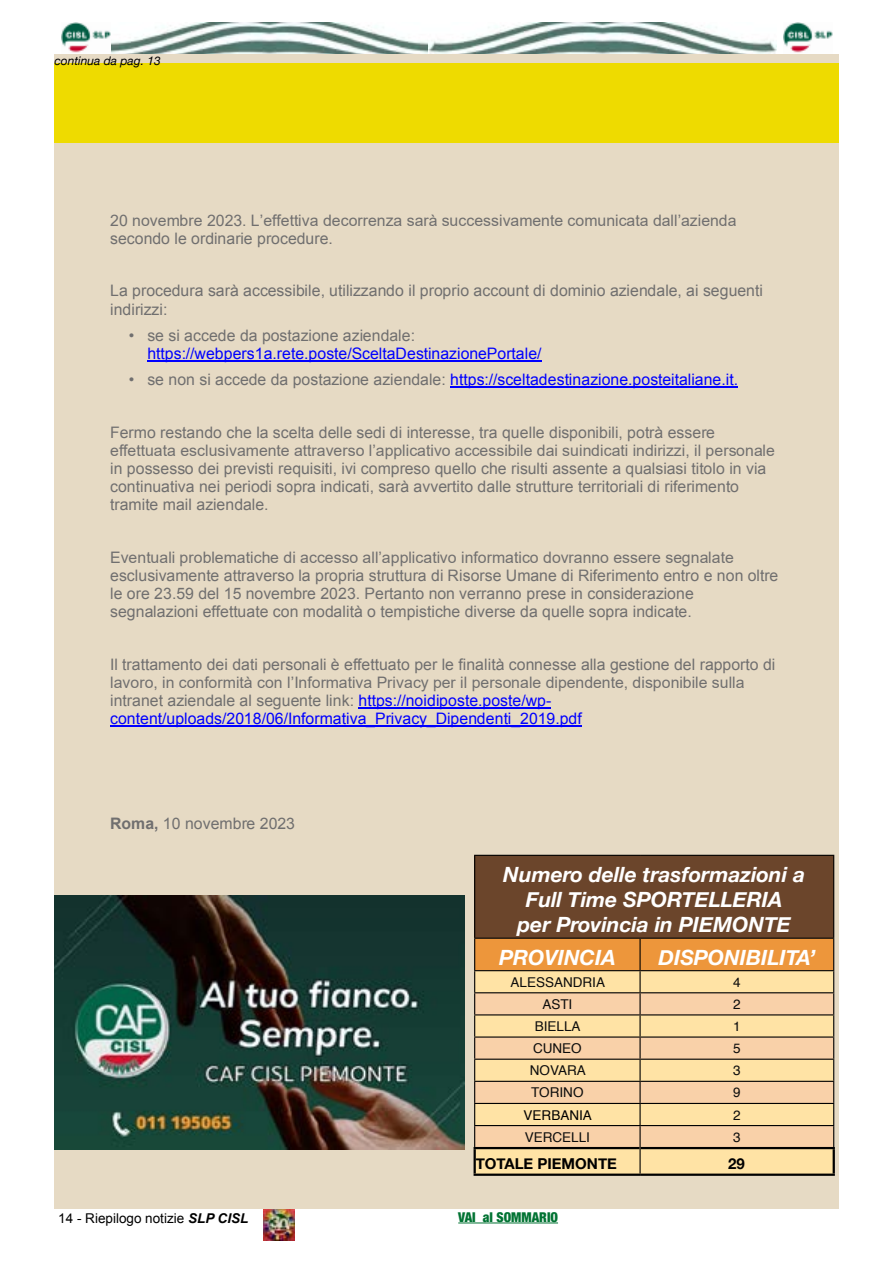
<style>
.page{position:relative;width:893px;height:1263px;background:#fff}
.page>*{position:absolute;margin:0;border:0;box-sizing:border-box;transform-origin:0 0}
.t1{font:italic 700 21px "Helvetica Neue";color:#fff}
.t2{font:15.9px/18.1px "Arial";letter-spacing:.005em;color:#706f6f}
.t3{font:15.9px/18.1px "Arial";letter-spacing:.005em;color:#00f}
.t4{font:700 15px "Helvetica Neue";color:#000}
.t5{font:13.5px "Helvetica";color:#0d0d0d}
.t6{font:13.5px "Arial";color:#000}
.t7{font:900 condensed 13.5px "Helvetica Neue";color:#027333}
.t8{font:13.5px "Helvetica";color:#000}
.t9{font:italic 12px "Helvetica Neue";color:#000}
.s1{color:#706f6f}
.s2{color:#00f}
.s3{font-weight:700}
.s4{font-weight:700;font-style:italic}
</style>
<div class="page">
<img style="left:110px;top:22px;width:319px;height:32px">
<img style="left:61px;top:22px;width:49px;height:31px">
<img style="left:783px;top:22px;width:49px;height:31px">
<img style="left:429px;top:22px;width:348px;height:32px">
<img style="left:263px;top:1209px;width:32px;height:32px">
<hr style="left:458px;top:1222px;width:100px;height:1px;background:#027333">
<div style="left:54px;top:54px;width:785px;height:1154px;background:#e6dac4"></div>
<div style="left:54px;top:64px;width:785px;height:79px;background:#eedb00"></div>
<hr style="left:147px;top:361px;width:395px;height:1px;background:#00f">
<hr style="left:450px;top:387px;width:288px;height:1px;background:#00f">
<hr style="left:359px;top:707px;width:192px;height:2px;background:#00f">
<hr style="left:110px;top:726px;width:472px;height:1px;background:#00f">
<img style="left:54px;top:896px;width:410px;height:253px">
<div style="left:475px;top:855px;width:359px;height:83px;background:#6b452b"></div>
<div style="left:476px;top:1149px;width:357px;height:24px;background:#ffe3a5"></div>
<hr style="left:474px;top:1147px;width:165px;height:2px;background:#000">
<hr style="left:641px;top:1147px;width:194px;height:2px;background:#000">
<hr style="left:474px;top:856px;width:1px;height:82px;background:#000">
<hr style="left:474px;top:855px;width:166px;height:1px;background:#000">
<hr style="left:640px;top:855px;width:194px;height:1px;background:#000">
<hr style="left:474px;top:1149px;width:2px;height:24px;background:#000">
<hr style="left:833px;top:856px;width:1px;height:82px;background:#000">
<hr style="left:639px;top:1126px;width:2px;height:22px;background:#000">
<svg style="left:474px;top:938px;width:360px;height:209px;background:#e3bd89"></svg>
<hr style="left:474px;top:1173px;width:166px;height:3px;background:#000">
<hr style="left:640px;top:1173px;width:195px;height:3px;background:#000">
<hr style="left:639px;top:1148px;width:2px;height:25px;background:#000">
<hr style="left:833px;top:1149px;width:2px;height:24px;background:#000">
<p class="t9" style="left:54px;top:53px;width:108px">continua da pag. 13</p>
<p class="t2" style="left:110px;top:211px;width:628px">20 novembre 2023. L’effettiva decorrenza sarà successivamente comunicata dall’azienda secondo le ordinarie procedure.</p>
<p class="t2" style="left:110px;top:282px;width:654px">La procedura sarà accessibile, utilizzando il proprio account di dominio aziendale, ai seguenti indirizzi:</p>
<p class="t3" style="left:147px;top:326px;width:396px;text-indent:-18px"><span class="s1">• se si accede da postazione aziendale: </span>https://webpers1a.rete.poste/SceltaDestinazionePortale/</p>
<p class="t3" style="left:129px;top:371px;width:611px"><span class="s1">• se non si accede da postazione aziendale:</span> https://sceltadestinazione.posteitaliane.it.</p>
<p class="t2" style="left:110px;top:423px;width:666px">Fermo restando che la scelta delle sedi di interesse, tra quelle disponibili, potrà essere effettuata esclusivamente attraverso l’applicativo accessibile dai suindicati indirizzi, il personale in possesso dei previsti requisiti, ivi compreso quello che risulti assente a qualsiasi titolo in via continuativa nei periodi sopra indicati, sarà avvertito dalle strutture territoriali di riferimento tramite mail aziendale.</p>
<p class="t2" style="left:110px;top:548px;width:670px">Eventuali problematiche di accesso all’applicativo informatico dovranno essere segnalate esclusivamente attraverso la propria struttura di Risorse Umane di Riferimento entro e non oltre le ore 23.59 del 15 novembre 2023. Pertanto non verranno prese in considerazione segnalazioni effettuate con modalità o tempistiche diverse da quelle sopra indicate.</p>
<p class="t2" style="left:110px;top:655px;width:667px">Il trattamento dei dati personali è effettuato per le finalità connesse alla gestione del rapporto di lavoro, in conformità con l’Informativa Privacy per il personale dipendente, disponibile sulla intranet aziendale al seguente link: <span class="s2">https://noidiposte.poste/wp&shy;content/uploads/2018/06/Informativa_Privacy_Dipendenti_2019.pdf</span></p>
<p class="t2" style="left:110px;top:814px;width:186px"><span class="s3">Roma,</span> 10 novembre 2023</p>
<p class="t1" style="left:503px;top:858px;width:303px">Numero delle trasformazioni a</p>
<p class="t1" style="left:526px;top:883px;width:258px">Full Time SPORTELLERIA</p>
<p class="t1" style="left:517px;top:908px;width:275px">per Provincia in PIEMONTE</p>
<p class="t1" style="left:499px;top:941px;width:118px">PROVINCIA</p>
<p class="t1" style="left:658px;top:941px;width:158px">DISPONIBILITA’</p>
<p class="t5" style="left:510px;top:972px;width:96px">ALESSANDRIA</p>
<p class="t5" style="left:733px;top:972px;width:9px">4</p>
<p class="t5" style="left:542px;top:994px;width:32px">ASTI</p>
<p class="t5" style="left:733px;top:994px;width:9px">2</p>
<p class="t5" style="left:535px;top:1016px;width:47px">BIELLA</p>
<p class="t5" style="left:733px;top:1016px;width:9px">1</p>
<p class="t5" style="left:533px;top:1038px;width:50px">CUNEO</p>
<p class="t5" style="left:733px;top:1038px;width:9px">5</p>
<p class="t5" style="left:530px;top:1060px;width:58px">NOVARA</p>
<p class="t5" style="left:733px;top:1060px;width:9px">3</p>
<p class="t5" style="left:531px;top:1082px;width:54px">TORINO</p>
<p class="t5" style="left:733px;top:1082px;width:9px">9</p>
<p class="t8" style="left:524px;top:1104px;width:70px">VERBANIA</p>
<p class="t5" style="left:733px;top:1104px;width:9px">2</p>
<p class="t5" style="left:525px;top:1126px;width:67px">VERCELLI</p>
<p class="t5" style="left:733px;top:1126px;width:9px">3</p>
<p class="t4" style="left:476px;top:1151px;width:143px">TOTALE PIEMONTE</p>
<p class="t4" style="left:728px;top:1151px;width:18px">29</p>
<p class="t6" style="left:58px;top:1209px;width:192px">14 - Riepilogo notizie <span class="s4">SLP CISL</span></p>
<p class="t7" style="left:458px;top:1206px;width:101px">VAI al SOMMARIO</p>
</div>
